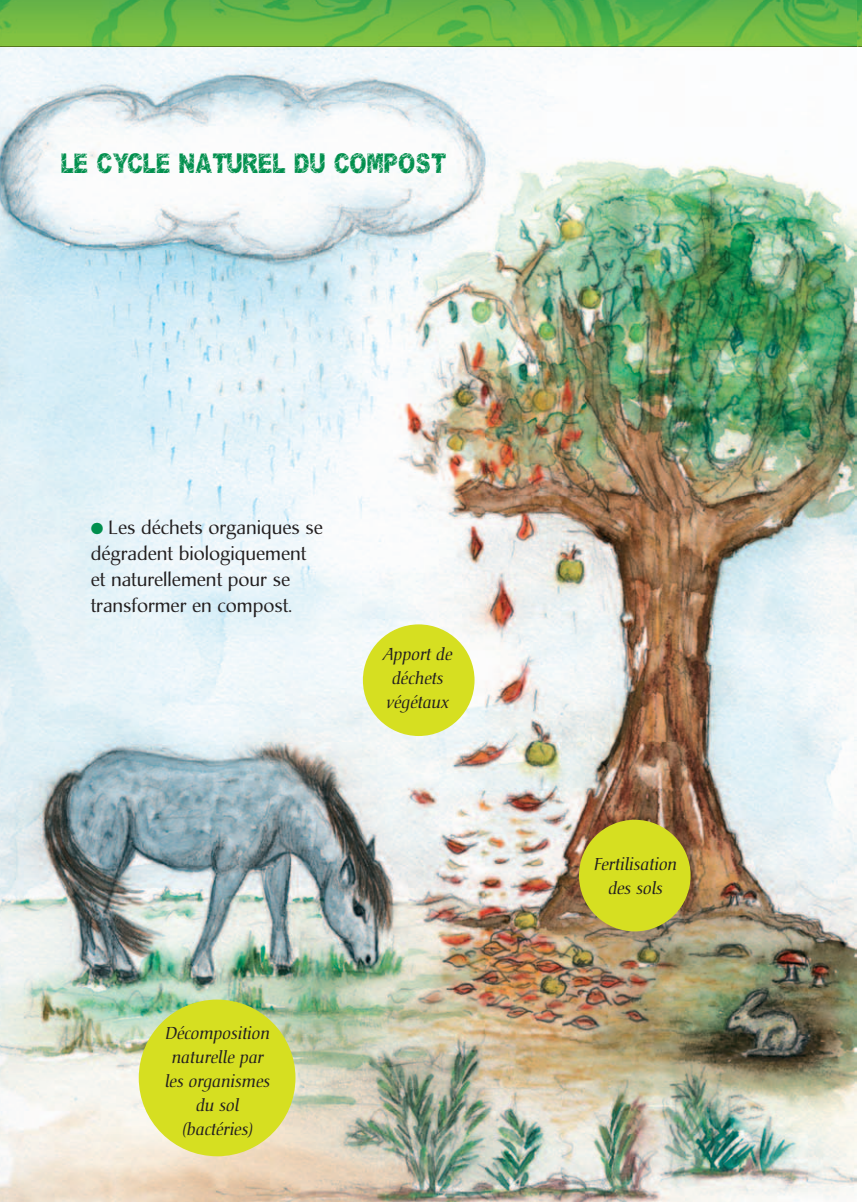
<style>
.page{position:relative;width:862px;height:1202px;background:#fff}
.page>*{position:absolute;margin:0;border:0;box-sizing:border-box;transform-origin:0 0}
.t1{font:26px "You Rook Marbelous";color:#008f4d;scale:.92 1}
.t2{font:19px/26px "Christiana";color:#231f20}
.t3{font:italic 17px/24px "Christiana";color:#231f20;text-align:center}
.s1{color:#008f4d}
</style>
<div class="page">
<img style="left:0;top:0;width:862px;height:1202px">
<h1 class="t1" style="left:61px;top:153px;width:419px">LE CYCLE NATUREL DU COMPOST</h1>
<p class="t2" style="left:91px;top:516px;width:234px"><span class="s1">●</span> Les déchets organiques se dégradent biologiquement et naturellement pour se transformer en compost.</p>
<p class="t3" style="left:384px;top:644px;width:71px">Apport de déchets végétaux</p>
<p class="t3" style="left:166px;top:1023px;width:107px">Décomposition naturelle par les organismes du sol (bactéries)</p>
<p class="t3" style="left:595px;top:853px;width:84px">Fertilisation des sols</p>
</div>
